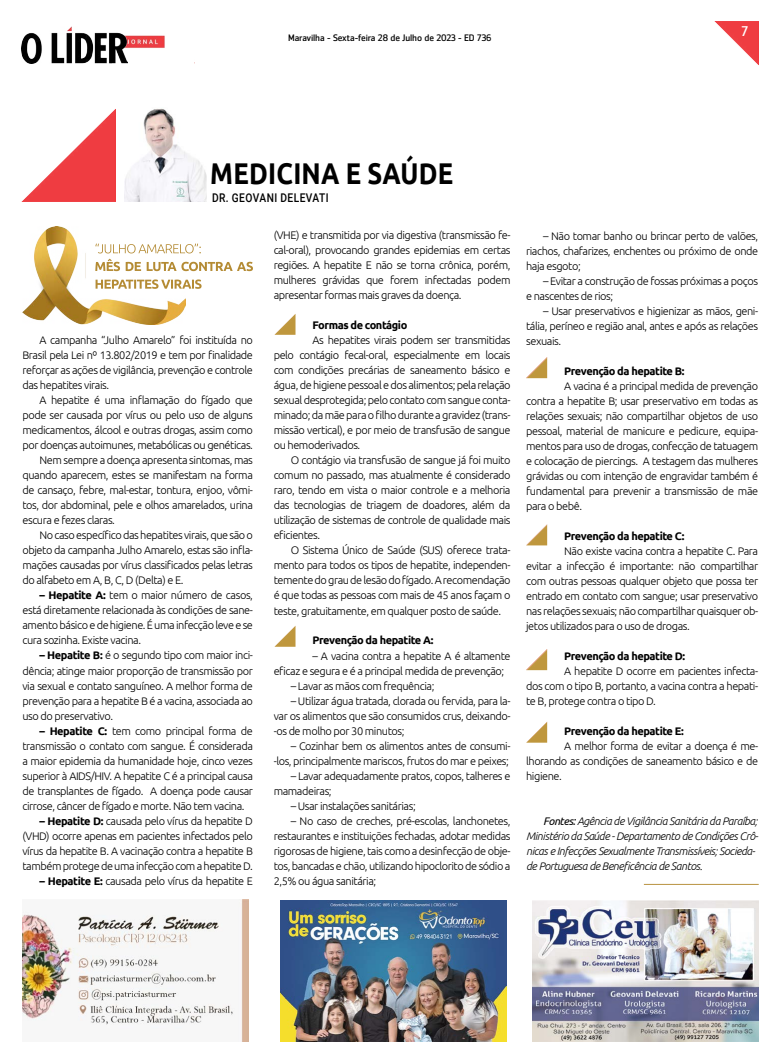
<style>
.page{position:relative;width:780px;height:1063px;background:#fff}
.page>*{position:absolute;margin:0;border:0;box-sizing:border-box;transform-origin:0 0}
.t1{font:700 30px "Ubuntu";letter-spacing:.01em;color:#000;scale:.85 1}
.t2{font:14px "Zemestro Std";color:#fff}
.t3{font:500 12px "Roboto";letter-spacing:.045em;color:#000;scale:.85 1}
.t4{font:300 11px/15px "Ubuntu";letter-spacing:-.04em;color:#000;text-align:justify}
.t5{font:italic 300 11px/15px "Ubuntu";letter-spacing:-.04em;color:#000}
.t6{font:700 11px "Ubuntu";letter-spacing:-.04em;color:#000}
.t7{font:9.3px "Zemestro Std";letter-spacing:-.01em;color:#000}
.s1{font-weight:700}
.s2{font-weight:400}
</style>
<div class="page">
<img style="left:714px;top:21px;width:44px;height:44px">
<img style="left:22px;top:26px;width:143px;height:38px">
<div style="left:112px;top:49px;width:82px;height:21px;background:#fff"></div>
<img style="left:109px;top:27px;width:18px;height:37px">
<img style="left:280px;top:900px;width:226px;height:142px">
<img style="left:532px;top:901px;width:226px;height:141px">
<img style="left:22px;top:900px;width:226px;height:141px">
<img style="left:22px;top:109px;width:93px;height:93px">
<img style="left:124px;top:108px;width:82px;height:94px">
<img style="left:22px;top:227px;width:164px;height:97px">
<svg style="left:96px;top:279px;width:105px;height:10px"></svg>
<svg style="left:95px;top:259px;width:158px;height:12px"></svg>
<svg style="left:95px;top:243px;width:106px;height:10px"></svg>
<img style="left:274px;top:314px;width:21px;height:21px">
<img style="left:274px;top:626px;width:21px;height:21px">
<img style="left:526px;top:357px;width:21px;height:21px">
<img style="left:526px;top:524px;width:21px;height:21px">
<img style="left:526px;top:649px;width:21px;height:21px">
<img style="left:526px;top:722px;width:21px;height:21px">
<hr style="left:643px;top:884px;width:115px;height:1px;background:#b99341">
<p class="t7" style="left:288px;top:33px;width:205px">Maravilha - Sexta-feira 28 de Julho de 2023 - ED 736</p>
<p class="t2" style="left:741px;top:23px;width:8px">7</p>
<h1 class="t1" style="left:210px;top:156px;width:287px">MEDICINA E SAÚDE</h1>
<p class="t3" style="left:212px;top:189px;width:139px">DR. GEOVANI DELEVATI</p>
<p class="t4" style="left:22px;top:333px;width:232px;text-indent:17px">A campanha “Julho Amarelo” foi instituída no Brasil pela Lei nº 13.802/2019 e tem por finalidade reforçar as ações de vigilância, prevenção e controle das hepatites virais.</p>
<p class="t4" style="left:39px;top:393px;width:215px">A hepatite é uma inflamação do fígado que</p>
<p class="t4" style="left:22px;top:408px;width:232px">pode ser causada por vírus ou pelo uso de alguns</p>
<p class="t4" style="left:22px;top:423px;width:232px">medicamentos, álcool e outras drogas, assim como</p>
<p class="t4" style="left:22px;top:438px;width:232px">por doenças autoimunes, metabólicas ou genéticas.</p>
<p class="t4" style="left:39px;top:453px;width:215px">Nem sempre a doença apresenta sintomas, mas</p>
<p class="t4" style="left:22px;top:468px;width:232px">quando aparecem, estes se manifestam na forma</p>
<p class="t4" style="left:22px;top:483px;width:232px">de cansaço, febre, mal-estar, tontura, enjoo, vômi-</p>
<p class="t4" style="left:22px;top:498px;width:232px">tos, dor abdominal, pele e olhos amarelados, urina</p>
<p class="t4" style="left:22px;top:513px;width:94px">escura e fezes claras.</p>
<p class="t4" style="left:39px;top:528px;width:215px">No caso específico das hepatites virais, que são o</p>
<p class="t4" style="left:22px;top:543px;width:232px">objeto da campanha Julho Amarelo, estas são infla-</p>
<p class="t4" style="left:22px;top:558px;width:232px">mações causadas por vírus classificados pelas letras</p>
<p class="t4" style="left:22px;top:573px;width:162px">do alfabeto em A, B, C, D (Delta) e E.</p>
<p class="t4" style="left:22px;top:588px;width:232px;text-indent:17px"><span class="s1">– Hepatite A:</span> tem o maior número de casos, está diretamente relacionada às condições de sane&shy;amento básico e de higiene. É uma infecção leve e se cura sozinha. Existe vacina.</p>
<p class="t4" style="left:22px;top:648px;width:232px;text-indent:17px"><span class="s1">– Hepatite B:</span> é o segundo tipo com maior inci&shy;dência; atinge maior proporção de transmissão por via sexual e contato sanguíneo. A melhor forma de prevenção para a hepatite B é a vacina, associada ao uso do preservativo.</p>
<p class="t4" style="left:22px;top:723px;width:232px;text-indent:17px"><span class="s1">– Hepatite C:</span> tem como principal forma de transmissão o contato com sangue. É considerada a maior epidemia da humanidade hoje, cinco vezes superior à AIDS/HIV. A hepatite C é a principal causa de transplantes de fígado. A doença pode causar cirrose, câncer de fígado e morte. Não tem vacina.</p>
<p class="t4" style="left:22px;top:813px;width:232px;text-indent:17px"><span class="s1">– Hepatite D:</span> causada pelo vírus da hepatite D (VHD) ocorre apenas em pacientes infectados pelo vírus da hepatite B. A vacinação contra a hepatite B também protege de uma infecção com a hepatite D.</p>
<p class="t4" style="left:39px;top:873px;width:215px"><span class="s1">– Hepatite E:</span> causada pelo vírus da hepatite E</p>
<p class="t4" style="left:274px;top:228px;width:238px">(VHE) e transmitida por via digestiva (transmissão fe&shy;cal-oral), provocando grandes epidemias em certas regiões. A hepatite E não se torna crônica, porém, mulheres grávidas que forem infectadas podem apresentar formas mais graves da doença.</p>
<p class="t6" style="left:312px;top:319px;width:96px">Formas de contágio</p>
<p class="t4" style="left:274px;top:333px;width:238px;text-indent:39px">As hepatites virais podem ser transmitidas pelo contágio fecal-oral, especialmente em locais com condições precárias de saneamento básico e água, de higiene pessoal e dos alimentos; pela relação sexual desprotegida; pelo contato com sangue conta&shy;minado; da mãe para o filho durante a gravidez (trans&shy;missão vertical), e por meio de transfusão de sangue ou hemoderivados.</p>
<p class="t4" style="left:274px;top:453px;width:238px;text-indent:17px">O contágio via transfusão de sangue já foi muito comum no passado, mas atualmente é considerado raro, tendo em vista o maior controle e a melhoria das tecnologias de triagem de doadores, além da utilização de sistemas de controle de qualidade mais eficientes.</p>
<p class="t4" style="left:274px;top:543px;width:238px;text-indent:17px">O Sistema Único de Saúde (SUS) oferece trata&shy;mento para todos os tipos de hepatite, independen&shy;temente do grau de lesão do fígado. A recomendação é que todas as pessoas com mais de 45 anos façam o teste, gratuitamente, em qualquer posto de saúde.</p>
<p class="t6" style="left:312px;top:634px;width:122px">Prevenção da hepatite A:</p>
<p class="t4" style="left:274px;top:648px;width:238px;text-indent:39px">– A vacina contra a hepatite A é altamente eficaz e segura e é a principal medida de prevenção;</p>
<p class="t4" style="left:291px;top:678px;width:145px">– Lavar as mãos com frequência;</p>
<p class="t4" style="left:274px;top:693px;width:238px;text-indent:17px">– Utilizar água tratada, clorada ou fervida, para la&shy;var os alimentos que são consumidos crus, deixando--os de molho por 30 minutos;</p>
<p class="t4" style="left:274px;top:738px;width:238px;text-align:right">– Cozinhar bem os alimentos antes de consumi--los, principalmente mariscos, frutos do mar e peixes;</p>
<p class="t4" style="left:274px;top:768px;width:238px;text-indent:17px">– Lavar adequadamente pratos, copos, talheres e mamadeiras;</p>
<p class="t4" style="left:291px;top:798px;width:126px">– Usar instalações sanitárias;</p>
<p class="t4" style="left:274px;top:813px;width:238px;text-indent:17px">– No caso de creches, pré-escolas, lanchonetes, restaurantes e instituições fechadas, adotar medidas rigorosas de higiene, tais como a desinfecção de obje&shy;tos, bancadas e chão, utilizando hipoclorito de sódio a 2,5% ou água sanitária;</p>
<p class="t4" style="left:526px;top:228px;width:233px;text-indent:17px">– Não tomar banho ou brincar perto de valões, riachos, chafarizes, enchentes ou próximo de onde haja esgoto;</p>
<p class="t4" style="left:526px;top:273px;width:233px;text-indent:17px">– Evitar a construção de fossas próximas a poços e nascentes de rios;</p>
<p class="t4" style="left:526px;top:303px;width:233px;text-indent:17px">– Usar preservativos e higienizar as mãos, geni&shy;tália, períneo e região anal, antes e após as relações sexuais.</p>
<p class="t6" style="left:564px;top:364px;width:122px">Prevenção da hepatite B:</p>
<p class="t4" style="left:526px;top:378px;width:233px;text-indent:38px">A vacina é a principal medida de prevenção contra a hepatite B; usar preservativo em todas as relações sexuais; não compartilhar objetos de uso pessoal, material de manicure e pedicure, equipa&shy;mentos para uso de drogas, confecção de tatuagem e colocação de piercings. A testagem das mulheres grávidas ou com intenção de engravidar também é fundamental para prevenir a transmissão de mãe para o bebê.</p>
<p class="t6" style="left:564px;top:529px;width:122px">Prevenção da hepatite C:</p>
<p class="t4" style="left:526px;top:543px;width:233px;text-indent:38px">Não existe vacina contra a hepatite C. Para evitar a infecção é importante: não compartilhar com outras pessoas qualquer objeto que possa ter entrado em contato com sangue; usar preservativo nas relações sexuais; não compartilhar quaisquer ob&shy;jetos utilizados para o uso de drogas.</p>
<p class="t6" style="left:564px;top:649px;width:122px">Prevenção da hepatite D:</p>
<p class="t4" style="left:526px;top:663px;width:233px;text-indent:38px">A hepatite D ocorre em pacientes infecta&shy;dos com o tipo B, portanto, a vacina contra a hepati&shy;te B, protege contra o tipo D.</p>
<p class="t6" style="left:564px;top:724px;width:121px">Prevenção da hepatite E:</p>
<p class="t4" style="left:526px;top:738px;width:233px;text-indent:38px">A melhor forma de evitar a doença é me&shy;lhorando as condições de saneamento básico e de higiene.</p>
<p class="t5" style="left:526px;top:813px;width:234px;text-indent:17px"><span class="s2">Fontes:</span> Agência de Vigilância Sanitária da Paraíba; Ministério da Saúde - Departamento de Condições Crô&shy;nicas e Infecções Sexualmente Transmissíveis; Socieda&shy;de Portuguesa de Beneficência de Santos.</p>
</div>
